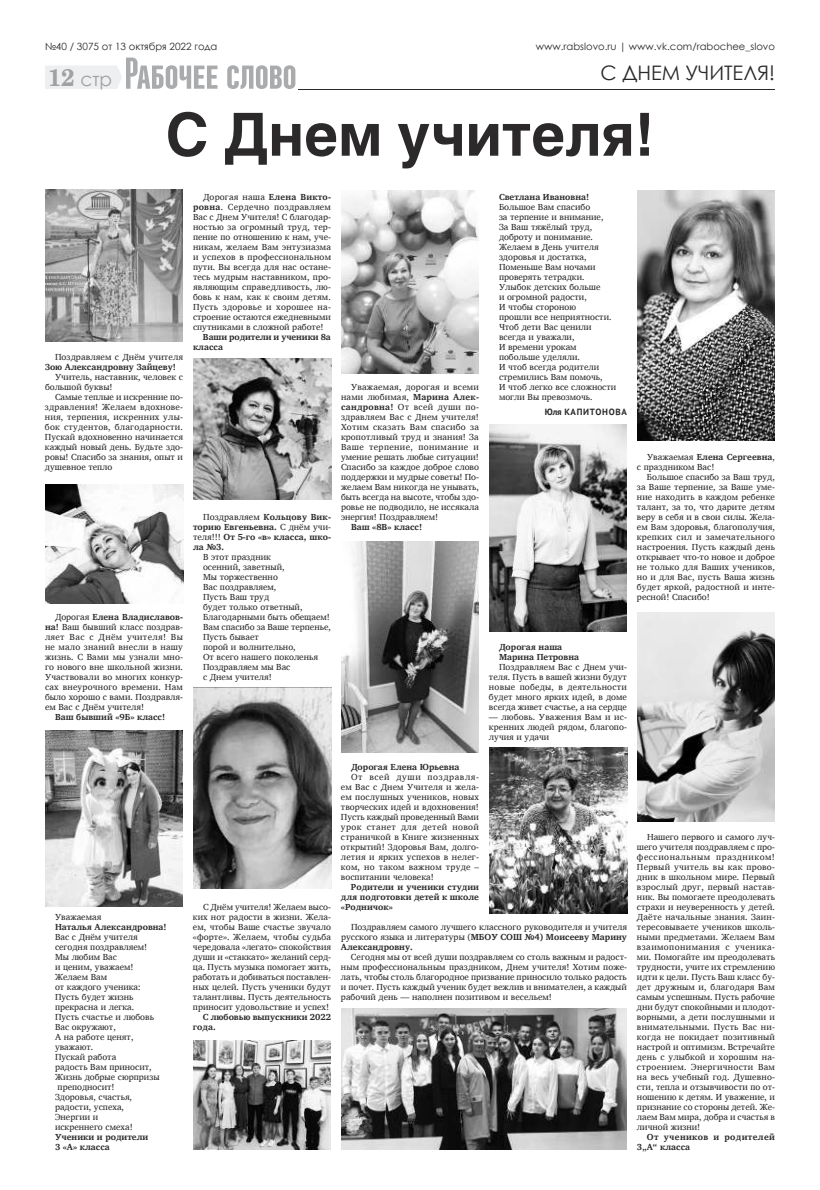
<style>
.page{position:relative;width:820px;height:1190px;background:#fff}
.page>*{position:absolute;margin:0;border:0;box-sizing:border-box;transform-origin:0 0}
.t1{font:700 59px "Helios";color:#2b292a}
.t2{font:20px "Century Gothic";color:#2b292a}
.t3{font:19px "Century Gothic";color:#9fa1a3}
.t4{font:10px "Century Gothic";color:#2b292a}
.t5{font:9px/10px "Charis SIL";color:#2b292a;text-align:justify}
.t6{font:700 9px/10px "Charis SIL";color:#2b292a}
.t7{font:700 9px/10px "Charis SIL";letter-spacing:.04em;color:#2b292a}
.t8{font:700 9px "PT Sans";letter-spacing:.08em;color:#2b292a}
.s1{font-family:"New Century Schlbk";font-weight:700;font-size:24px}
.s2{font-weight:700}
.s3{font-weight:400}
</style>
<div class="page">
<hr style="left:298px;top:89px;width:477px;height:1px;background:#2b292a">
<svg style="left:45px;top:58px;width:250px;height:31px"></svg>
<img style="left:45px;top:190px;width:138px;height:152px">
<img style="left:193px;top:358px;width:138px;height:142px">
<img style="left:341px;top:190px;width:138px;height:184px">
<img style="left:489px;top:424px;width:138px;height:208px">
<img style="left:637px;top:190px;width:138px;height:251px">
<img style="left:45px;top:484px;width:138px;height:120px">
<img style="left:193px;top:688px;width:138px;height:201px">
<img style="left:341px;top:541px;width:138px;height:212px">
<img style="left:489px;top:748px;width:138px;height:166px">
<img style="left:637px;top:612px;width:138px;height:210px">
<img style="left:45px;top:730px;width:138px;height:177px">
<img style="left:193px;top:1040px;width:138px;height:110px">
<img style="left:341px;top:1008px;width:286px;height:142px">
<p class="t4" style="left:45px;top:39px;width:174px">№40 / 3075 от 13 октября 2022 года</p>
<p class="t4" style="left:536px;top:39px;width:241px">www.rabslovo.ru | www.vk.com/rabochee_slovo</p>
<h3 class="t3" style="left:48px;top:66px;width:66px"><span class="s1">12</span> стр</h3>
<h2 class="t2" style="left:601px;top:59px;width:176px">С ДНЕМ УЧИТЕЛЯ!</h2>
<h1 class="t1" style="left:166px;top:111px;width:490px">С Днем учителя!</h1>
<p class="t5" style="left:55px;top:352px;width:130px">Поздравляем с Днём учителя</p>
<p class="t6" style="left:45px;top:362px;width:132px">Зою Александровну Зайцеву!</p>
<p class="t5" style="left:45px;top:372px;width:139px;text-indent:10px">Учитель, наставник, человек с большой буквы!</p>
<p class="t5" style="left:45px;top:392px;width:140px;text-indent:10px">Самые теплые и искренние по&shy;здравления! Желаем вдохнове&shy;ния, терпения, искренних улы&shy;бок студентов, благодарности.<br>Пускай вдохновенно начинается каждый новый день. Будьте здо&shy;ровы! Спасибо за знания, опыт и душевное тепло</p>
<p class="t5" style="left:193px;top:192px;width:140px;text-indent:10px">Дорогая наша <span class="s2">Елена Викто&shy;ровна</span>. Сердечно поздравляем Вас с Днем Учителя! С благодар&shy;ностью за огромный труд, тер&shy;пение по отношению к нам, уче&shy;никам, желаем Вам энтузиазма и успехов в профессиональном пути. Вы всегда для нас остане&shy;тесь мудрым наставником, про&shy;являющим справедливость, лю&shy;бовь к нам, как к своим детям.<br>Пусть здоровье и хорошее на&shy;строение остаются ежедневными спутниками в сложной работе!</p>
<p class="t6" style="left:193px;top:332px;width:139px;text-indent:10px">Ваши родители и ученики 8а класса</p>
<p class="t5" style="left:45px;top:612px;width:140px;text-indent:10px">Дорогая <span class="s2">Елена Владиславов&shy;на!</span> Ваш бывший класс поздрав&shy;ляет Вас с Днём учителя! Вы не мало знаний внесли в нашу жизнь. С Вами мы узнали мно&shy;го нового вне школьной жизни.<br>Участвовали во многих конкур&shy;сах внеурочного времени. Нам было хорошо с вами. Поздравля&shy;ем Вас с Днём учителя!</p>
<p class="t6" style="left:55px;top:712px;width:112px">Ваш бывший «9Б» класс!</p>
<p class="t6" style="left:193px;top:512px;width:140px;text-align:justify;text-indent:10px"><span class="s3">Поздравляем</span> Кольцову Вик&shy;торию Евгеньевна. <span class="s3">С днём учи&shy;теля!!!</span> От 5-го «в» класса, шко&shy;ла №3.</p>
<p class="t5" style="left:203px;top:552px;width:129px;text-align:left">В этот праздник<br>осенний, заветный,<br>Мы торжественно<br>Вас поздравляем,<br>Пусть Ваш труд<br>будет только ответный,<br>Благодарными быть обещаем!<br>Вам спасибо за Ваше терпенье,<br>Пусть бывает<br>порой и волнительно,<br>От всего нашего поколенья<br>Поздравляем мы Вас<br>с Днем учителя!</p>
<p class="t5" style="left:55px;top:912px;width:48px">Уважаемая</p>
<p class="t6" style="left:55px;top:922px;width:113px">Наталья Александровна!</p>
<p class="t5" style="left:55px;top:932px;width:106px;text-align:left">Вас с Днём учителя сегодня поздравляем!<br>Мы любим Вас<br>и ценим, уважаем!<br>Желаем Вам<br>от каждого ученика:<br>Пусть будет жизнь прекрасна и легка.<br>Пусть счастье и любовь<br>Вас окружают,<br>А на работе ценят, уважают.<br>Пускай работа<br>радость Вам приносит,<br>Жизнь добрые сюрпризы преподносит!<br>Здоровья, счастья, радости, успеха,<br>Энергии и<br>искреннего смеха!</p>
<p class="t6" style="left:55px;top:1132px;width:95px">Ученики и родители<br>3 «А» класса</p>
<p class="t5" style="left:193px;top:902px;width:140px;text-indent:10px">С Днём учителя! Желаем высо&shy;ких нот радости в жизни. Жела&shy;ем, чтобы Ваше счастье звучало «форте». Желаем, чтобы судьба чередовала «легато» спокойствия души и «стаккато» желаний серд&shy;ца. Пусть музыка помогает жить, работать и добиваться поставлен&shy;ных целей. Пусть ученики будут талантливы. Пусть деятельность приносит удовольствие и успех!</p>
<p class="t6" style="left:193px;top:1012px;width:140px;text-indent:10px">С любовью выпускники 2022 года.</p>
<p class="t5" style="left:341px;top:382px;width:140px;text-indent:10px">Уважаемая, дорогая и всеми нами любимая, <span class="s2">Марина Алек&shy;сандровна!</span> От всей души по&shy;здравляем Вас с Днем учителя!<br>Хотим сказать Вам спасибо за кропотливый труд и знания! За Ваше терпение, понимание и умение решать любые ситуации!<br>Спасибо за каждое доброе слово поддержки и мудрые советы! По&shy;желаем Вам никогда не унывать, быть всегда на высоте, чтобы здо&shy;ровье не подводило, не иссякала энергия! Поздравляем!</p>
<p class="t6" style="left:351px;top:522px;width:73px">Ваш «8В» класс!</p>
<p class="t6" style="left:499px;top:192px;width:92px">Светлана Ивановна!</p>
<p class="t5" style="left:499px;top:202px;width:119px;text-align:left">Большое Вам спасибо<br>за терпение и внимание,<br>За Ваш тяжёлый труд, доброту и понимание.<br>Желаем в День учителя здоровья и достатка,<br>Поменьше Вам ночами проверять тетрадки.<br>Улыбок детских больше<br>и огромной радости,<br>И чтобы стороною<br>прошли все неприятности.<br>Чтоб дети Вас ценили всегда и уважали,<br>И времени урокам побольше уделяли.<br>И чтоб всегда родители стремились Вам помочь,<br>И чтоб легко все сложности могли Вы превозмочь.</p>
<p class="t8" style="left:545px;top:406px;width:84px">Юля КАПИТОНОВА</p>
<p class="t5" style="left:637px;top:452px;width:140px;text-indent:10px">Уважаемая <span class="s2">Елена Сергеевна</span>, с праздником Вас!</p>
<p class="t5" style="left:637px;top:472px;width:140px;text-indent:10px">Большое спасибо за Ваш труд, за Ваше терпение, за Ваше уме&shy;ние находить в каждом ребенке талант, за то, что дарите детям веру в себя и в свои силы. Жела&shy;ем Вам здоровья, благополучия, крепких сил и замечательного настроения. Пусть каждый день открывает что-то новое и доброе не только для Ваших учеников, но и для Вас, пусть Ваша жизнь будет яркой, радостной и инте&shy;ресной! Спасибо!</p>
<p class="t6" style="left:351px;top:762px;width:110px">Дорогая Елена Юрьевна</p>
<p class="t5" style="left:341px;top:772px;width:140px;text-indent:10px">От всей души поздравля&shy;ем Вас с Днем Учителя и жела&shy;ем послушных учеников, новых творческих идей и вдохновения!<br>Пусть каждый проведенный Вами урок станет для детей новой страничкой в Книге жизненных открытий! Здоровья Вам, долго&shy;летия и ярких успехов в нелег&shy;ком, но таком важном труде – воспитании человека!</p>
<p class="t6" style="left:341px;top:882px;width:140px;text-align:justify;text-indent:10px">Родители и ученики студии для подготовки детей к школе «Родничок»</p>
<p class="t6" style="left:499px;top:642px;width:82px">Дорогая наша<br>Марина Петровна</p>
<p class="t5" style="left:489px;top:662px;width:140px;text-indent:10px">Поздравляем Вас с Днем учи&shy;теля. Пусть в вашей жизни будут новые победы, в деятельности будет много ярких идей, в доме всегда живет счастье, а на сердце</p>
<p class="t5" style="left:489px;top:712px;width:140px">— любовь. Уважения Вам и ис&shy;кренних людей рядом, благопо&shy;лучия и удачи</p>
<p class="t5" style="left:341px;top:922px;width:288px;text-indent:10px">Поздравляем самого лучшего классного руководителя и учителя русского языка и литературы (<span class="s2">МБОУ СОШ №4) Моисееву Марину Александровну.</span></p>
<p class="t5" style="left:341px;top:952px;width:288px;text-indent:10px">Сегодня мы от всей души поздравляем со столь важным и радост&shy;ным профессиональным праздником, Днем учителя! Хотим поже&shy;лать, чтобы столь благородное призвание приносило только радость и почет. Пусть каждый ученик будет вежлив и внимателен, а каждый рабочий день — наполнен позитивом и весельем!</p>
<p class="t5" style="left:637px;top:832px;width:140px;text-indent:10px">Нашего первого и самого луч&shy;шего учителя поздравляем с про&shy;фессиональным праздником!<br>Первый учитель вы как прово&shy;дник в школьном мире. Первый взрослый друг, первый настав&shy;ник. Вы помогаете преодолевать страхи и неуверенность у детей.<br>Даёте начальные знания. Заин&shy;тересовываете учеников школь&shy;ными предметами. Желаем Вам взаимопонимания с ученика&shy;ми. Помогайте им преодолевать трудности, учите их стремлению идти к цели. Пусть Ваш класс бу&shy;дет дружным и, благодаря Вам самым успешным. Пусть рабочие дни будут спокойными и плодот&shy;ворными, а дети послушными и внимательными. Пусть Вас ни&shy;когда не покидает позитивный настрой и оптимизм. Встречайте день с улыбкой и хорошим на&shy;строением. Энергичности Вам на весь учебный год. Душевно&shy;сти, тепла и отзывчивости по от&shy;ношению к детям. И уважение, и признание со стороны детей. Же&shy;лаем Вам мира, добра и счастья в личной жизни!</p>
<p class="t7" style="left:637px;top:1132px;width:140px;text-indent:10px">От учеников и родителей<br>3„А“ класса</p>
</div>
